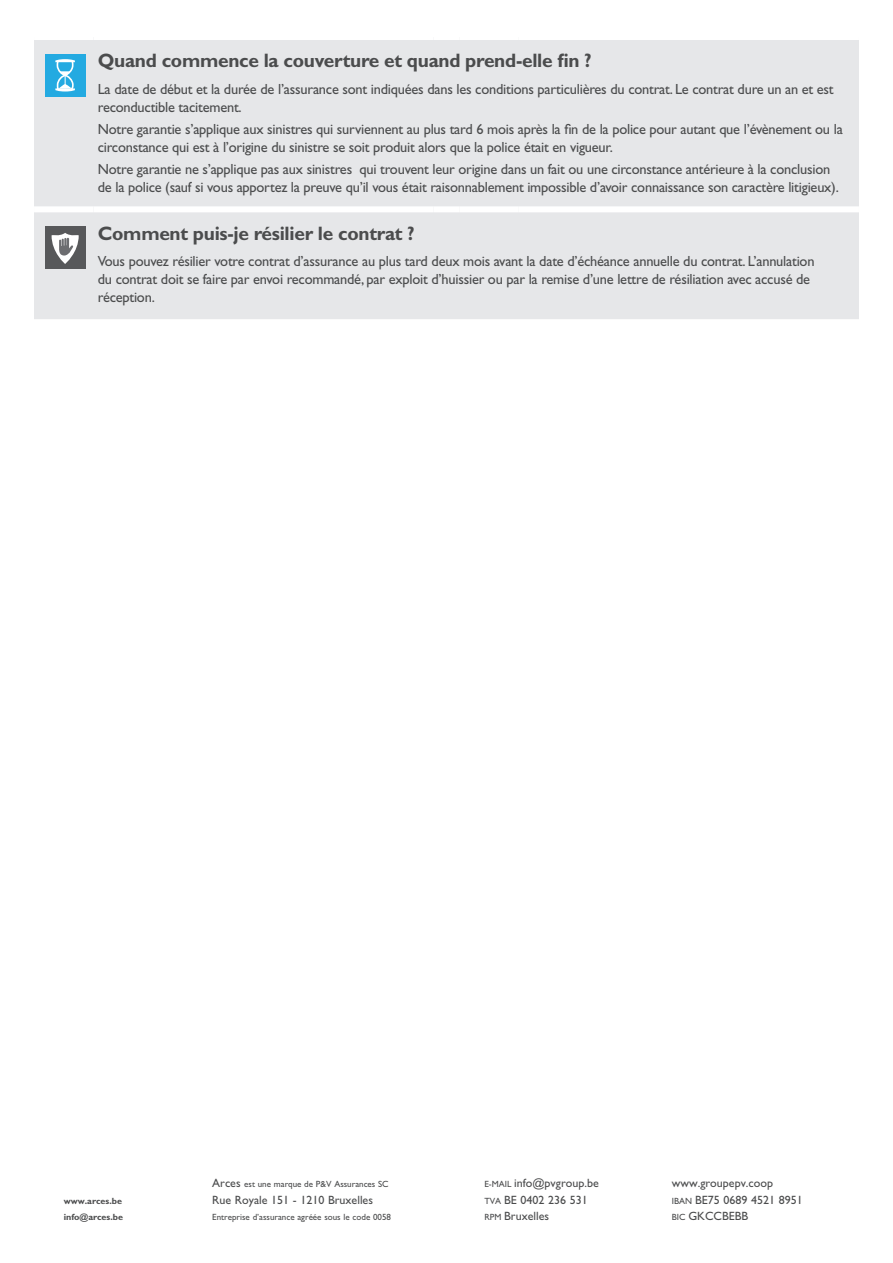
<style>
.page{position:relative;width:893px;height:1263px;background:#fff}
.page>*{position:absolute;margin:0;border:0;box-sizing:border-box;transform-origin:0 0}
.Cover_subhead_Table{font:700 19.5px "Gill Sans Std";letter-spacing:-.015em;color:#4b4c4d}
.Covered_bullets_New{font:14.7px/18px "Gill Sans Std";letter-spacing:-.015em;color:#4b4c4d}
.t1{font:12px/16.5px "Gill Sans Std";color:#4b4c4d}
.t2{font:9px "Gill Sans Std";color:#4b4c4d}
.t3{font:700 9px/16.5px "Gill Sans Std";color:#4b4c4d}
.s1{font-size:12px}
.s2{font-size:9px}
</style>
<div class="page">
<div style="left:34px;top:40px;width:825px;height:279px;background:#e6e7e9"></div>
<div style="left:94px;top:206px;width:340px;height:6px;background:#fff"></div>
<div style="left:434px;top:206px;width:25px;height:6px;background:#fff"></div>
<div style="left:459px;top:206px;width:60px;height:6px;background:#fff"></div>
<div style="left:519px;top:206px;width:340px;height:6px;background:#fff"></div>
<div style="left:34px;top:206px;width:60px;height:6px;background:#fff"></div>
<div style="left:45px;top:54px;width:41px;height:43px;background:#24aae1"></div>
<svg style="left:55px;top:59px;width:20px;height:33px"></svg>
<div style="left:45px;top:226px;width:41px;height:43px;background:#57585a"></div>
<svg style="left:52px;top:233px;width:27px;height:31px"></svg>
<p class="Cover_subhead_Table" style="left:98px;top:49px;width:495px">Quand commence la couverture et quand prend-elle fin ?</p>
<p class="Covered_bullets_New" style="left:98px;top:80px;width:737px">La date de début et la durée de l’assurance sont indiquées dans les conditions particulières du contrat. Le contrat dure un an et est reconductible tacitement.</p>
<p class="Covered_bullets_New" style="left:98px;top:120px;width:746px">Notre garantie s’applique aux sinistres qui surviennent au plus tard 6 mois après la fin de la police pour autant que l’évènement ou la circonstance qui est à l’origine du sinistre se soit produit alors que la police était en vigueur.</p>
<p class="Covered_bullets_New" style="left:98px;top:160px;width:743px">Notre garantie ne s’applique pas aux sinistres qui trouvent leur origine dans un fait ou une circonstance antérieure à la conclusion de la police (sauf si vous apportez la preuve qu’il vous était raisonnablement impossible d’avoir connaissance son caractère litigieux).</p>
<p class="Cover_subhead_Table" style="left:98px;top:222px;width:318px">Comment puis-je résilier le contrat ?</p>
<p class="Covered_bullets_New" style="left:98px;top:252px;width:718px">Vous pouvez résilier votre contrat d’assurance au plus tard deux mois avant la date d’échéance annuelle du contrat. L’annulation du contrat doit se faire par envoi recommandé, par exploit d’huissier ou par la remise d’une lettre de résiliation avec accusé de réception.</p>
<p class="t3" style="left:64px;top:1192px;width:61px">www.arces.be info@arces.be</p>
<p class="t2" style="left:212px;top:1179px;width:178px"><span class="s1">Arces</span> est une marque de P&amp;V Assurances SC</p>
<p class="t1" style="left:212px;top:1191px;width:162px">Rue Royale 151 - 1210 Bruxelles</p>
<p class="t2" style="left:212px;top:1212px;width:180px">Entreprise d’assurance agréée sous le code 0058</p>
<p class="t1" style="left:484px;top:1175px;width:116px"><span class="s2">E-MAIL</span> info@pvgroup.be<br><span class="s2">TVA</span> BE 0402 236 531<br><span class="s2">RPM</span> Bruxelles</p>
<p class="t1" style="left:672px;top:1175px;width:132px">www.groupepv.coop<br><span class="s2">IBAN</span> BE75 0689 4521 8951<br><span class="s2">BIC</span> GKCCBEBB</p>
</div>
